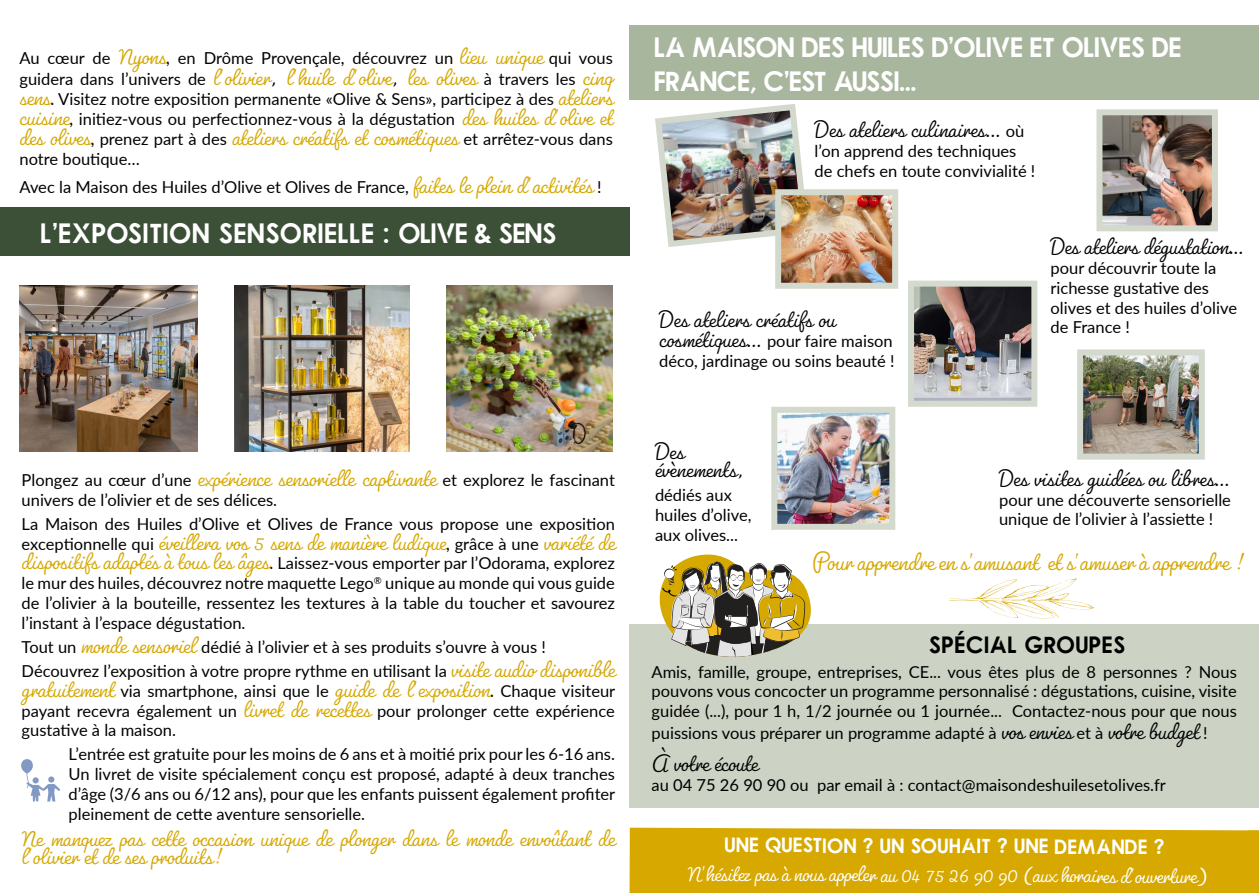
<style>
.page{position:relative;width:1259px;height:893px;background:#fff}
.page>*{position:absolute;margin:0;border:0;box-sizing:border-box;transform-origin:0 0}
.t1{font:700 28.5px/34.2px "Qualy";letter-spacing:-.04em;color:#fff}
.t2{font:700 28.5px "Qualy";color:#fff}
.t3{font:300 27px "Pacifico";color:#d6a800}
.t4{font:300 25.5px/18px "Pacifico";color:#d6a800}
.t5{font:300 25.5px/18px "Pacifico";letter-spacing:.01em;color:#000}
.t6{font:300 24px "Pacifico";letter-spacing:-.01em;color:#fff}
.t7{font:700 24px "Qualy";color:#000}
.t8{font:700 21px "Qualy";letter-spacing:-.01em;color:#fff}
.t9{font:16.5px/19.8px "Lato";color:#020203}
.t10{font:16.5px/19.8px "Lato";color:#000;text-align:justify}
.s1{font-family:"Pacifico";font-weight:300;font-size:25.5px;color:#d6a800}
.s2{font-family:"Lato";font-weight:400;font-size:16.5px;color:#020203}
.s3{color:#000}
.s4{font-family:"Pacifico";font-weight:300;font-size:25.5px;color:#000}
.s5{font-family:"Pacifico";font-weight:300;font-size:25.5px}
</style>
<div class="page">
<img style="left:234px;top:286px;width:176px;height:165px">
<div style="left:0;top:207px;width:629px;height:49px;background:#3b5036"></div>
<svg style="left:21px;top:759px;width:39px;height:43px"></svg>
<img style="left:447px;top:286px;width:166px;height:165px">
<img style="left:20px;top:286px;width:177px;height:165px">
<div style="left:629px;top:625px;width:630px;height:183px;background:#ccd2c4"></div>
<svg style="left:949px;top:578px;width:145px;height:41px"></svg>
<div style="left:629px;top:828px;width:618px;height:65px;background:#d6a800"></div>
<div style="left:629px;top:25px;width:630px;height:75px;background:#a8b69e"></div>
<svg style="left:659px;top:555px;width:152px;height:102px"></svg>
<img style="left:1084px;top:356px;width:113px;height:97px">
<div style="left:1077px;top:349px;width:127px;height:111px;border:6px solid #d4d9ce"></div>
<img style="left:655px;top:104px;width:149px;height:143px">
<img style="left:778px;top:414px;width:110px;height:109px">
<div style="left:771px;top:407px;width:124px;height:123px;border:6px solid #d4d9ce"></div>
<img style="left:915px;top:288px;width:115px;height:112px">
<div style="left:908px;top:281px;width:129px;height:126px;border:6px solid #d4dace"></div>
<img style="left:782px;top:196px;width:109px;height:86px">
<div style="left:775px;top:189px;width:123px;height:100px;border:6px solid #d4d9ce"></div>
<img style="left:1103px;top:116px;width:108px;height:108px">
<div style="left:1096px;top:109px;width:122px;height:122px;border:6px solid #d4d9ce"></div>
<div style="left:1247px;top:830px;width:12px;height:63px;background:#d6a800"></div>
<p class="t9" style="left:19px;top:47px;width:595px">Au cœur de <span class="s1">Nyons</span>, en Drôme Provençale, découvrez un <span class="s1">lieu unique</span> qui vous</p>
<h3 class="t4" style="left:20px;top:68px;width:595px"><span class="s2">guidera dans l’univers de</span> l’olivier<span class="s3">,</span> l’huile d’olive<span class="s3">,</span> les olives <span class="s2">à travers les</span> cinq</h3>
<p class="t9" style="left:19px;top:89px;width:595px"><span class="s1">sens</span>. Visitez notre exposition permanente «Olive &amp; Sens», participez à des <span class="s1">ateliers cuisine</span>, initiez-vous ou perfectionnez-vous à la dégustation <span class="s1">des huiles d’olive et</span></p>
<h3 class="t4" style="left:19px;top:127px;width:595px">des olives<span class="s2">, prenez part à des</span> ateliers créatifs et cosmétiques <span class="s2">et arrêtez-vous dans</span></h3>
<p class="t9" style="left:20px;top:144px;width:583px;line-height:28.3px">notre boutique…<br>Avec la Maison des Huiles d’Olive et Olives de France, <span class="s1">faites le plein d’activités</span> !</p>
<h1 class="t2" style="left:41px;top:216px;width:518px">L’EXPOSITION SENSORIELLE : OLIVE &amp; SENS</h1>
<p class="t9" style="left:22px;top:469px;width:595px">Plongez au cœur d’une <span class="s1">expérience sensorielle captivante</span> et explorez le fascinant univers de l’olivier et de ses délices.</p>
<p class="t9" style="left:22px;top:513px;width:595px">La Maison des Huiles d’Olive et Olives de France vous propose une exposition</p>
<h3 class="t4" style="left:22px;top:532px;width:595px"><span class="s2">exceptionnelle qui</span> éveillera vos 5 sens de manière ludique<span class="s2">, grâce à une</span> variété de</h3>
<p class="t9" style="left:22px;top:553px;width:595px;text-align:justify"><span class="s1">dispositifs adaptés à tous les âges</span>. Laissez-vous emporter par l’Odorama, explorez le mur des huiles, découvrez notre maquette Lego<sup>®</sup> unique au monde qui vous guide de l’olivier à la bouteille, ressentez les textures à la table du toucher et savourez l’instant à l’espace dégustation.</p>
<p class="t9" style="left:22px;top:634px;width:595px;line-height:24px">Tout un <span class="s1">monde sensoriel</span> dédié à l’olivier et à ses produits s’ouvre à vous !<br>Découvrez l’exposition à votre propre rythme en utilisant la <span class="s1">visite audio disponible</span></p>
<p class="t9" style="left:22px;top:680px;width:595px;text-align:justify"><span class="s1">gratuitement</span> via smartphone, ainsi que le <span class="s1">guide de l’exposition</span>. Chaque visiteur payant recevra également un <span class="s1">livret de recettes</span> pour prolonger cette expérience gustative à la maison.</p>
<p class="t9" style="left:69px;top:744px;width:548px;text-align:justify">L’entrée est gratuite pour les moins de 6 ans et à moitié prix pour les 6-16 ans.<br>Un livret de visite spécialement conçu est proposé, adapté à deux tranches d’âge (3/6 ans ou 6/12 ans), pour que les enfants puissent également profiter pleinement de cette aventure sensorielle.</p>
<h3 class="t4" style="left:22px;top:828px;width:595px">Ne manquez pas cette occasion unique de plonger dans le monde envoûtant de l’olivier et de ses produits!</h3>
<h1 class="t1" style="left:655px;top:30px;width:530px">LA MAISON DES HUILES D’OLIVE ET OLIVES DE<br>FRANCE, C’EST AUSSI...</h1>
<h3 class="t5" style="left:814px;top:119px;width:211px">Des ateliers culinaires... <span class="s2">où</span></h3>
<p class="t9" style="left:814px;top:140px;width:222px">l’on apprend des techniques de chefs en toute convivialité !</p>
<h3 class="t5" style="left:1050px;top:236px;width:194px">Des ateliers dégustation...</h3>
<p class="t9" style="left:1050px;top:257px;width:188px">pour découvrir toute la richesse gustative des olives et des huiles d’olive</p>
<h3 class="t5" style="left:659px;top:310px;width:177px">Des ateliers créatifs ou</h3>
<p class="t9" style="left:1050px;top:317px;width:81px">de France !</p>
<p class="t9" style="left:659px;top:331px;width:237px"><span class="s4">cosmétiques...</span> pour faire maison déco, jardinage ou soins beauté !</p>
<h3 class="t5" style="left:655px;top:441px;width:91px">Des évènements,</h3>
<p class="t9" style="left:655px;top:484px;width:98px">dédiés aux huiles d’olive, aux olives...</p>
<h3 class="t5" style="left:999px;top:468px;width:232px">Des visites guidées ou libres...</h3>
<p class="t9" style="left:999px;top:489px;width:233px">pour une découverte sensorielle unique de l’olivier à l’assiette !</p>
<h2 class="t3" style="left:811px;top:545px;width:433px">Pour apprendre en s’amusant et s’amuser à apprendre !</h2>
<h3 class="t7" style="left:930px;top:631px;width:198px">SPÉCIAL GROUPES</h3>
<p class="t10" style="left:651px;top:661px;width:587px">Amis, famille, groupe, entreprises, CE... vous êtes plus de 8 personnes ? Nous pouvons vous concocter un programme personnalisé : dégustations, cuisine, visite guidée (...), pour 1 h, 1/2 journée ou 1 journée... Contactez-nous pour que nous</p>
<p class="t10" style="left:651px;top:722px;width:557px">puissions vous préparer un programme adapté à <span class="s5">vos envies</span> et à <span class="s5">votre budget</span> !</p>
<h3 class="t5" style="left:651px;top:753px;width:108px">À votre écoute</h3>
<p class="t10" style="left:651px;top:774px;width:516px">au 04 75 26 90 90 ou par email à : contact@maisondeshuilesetolives.fr</p>
<p class="t8" style="left:725px;top:833px;width:442px">UNE QUESTION ? UN SOUHAIT ? UNE DEMANDE ?</p>
<h3 class="t6" style="left:687px;top:859px;width:522px">N’hésitez pas à nous appeler au 04 75 26 90 90 (aux horaires d’ouverture)</h3>
</div>
